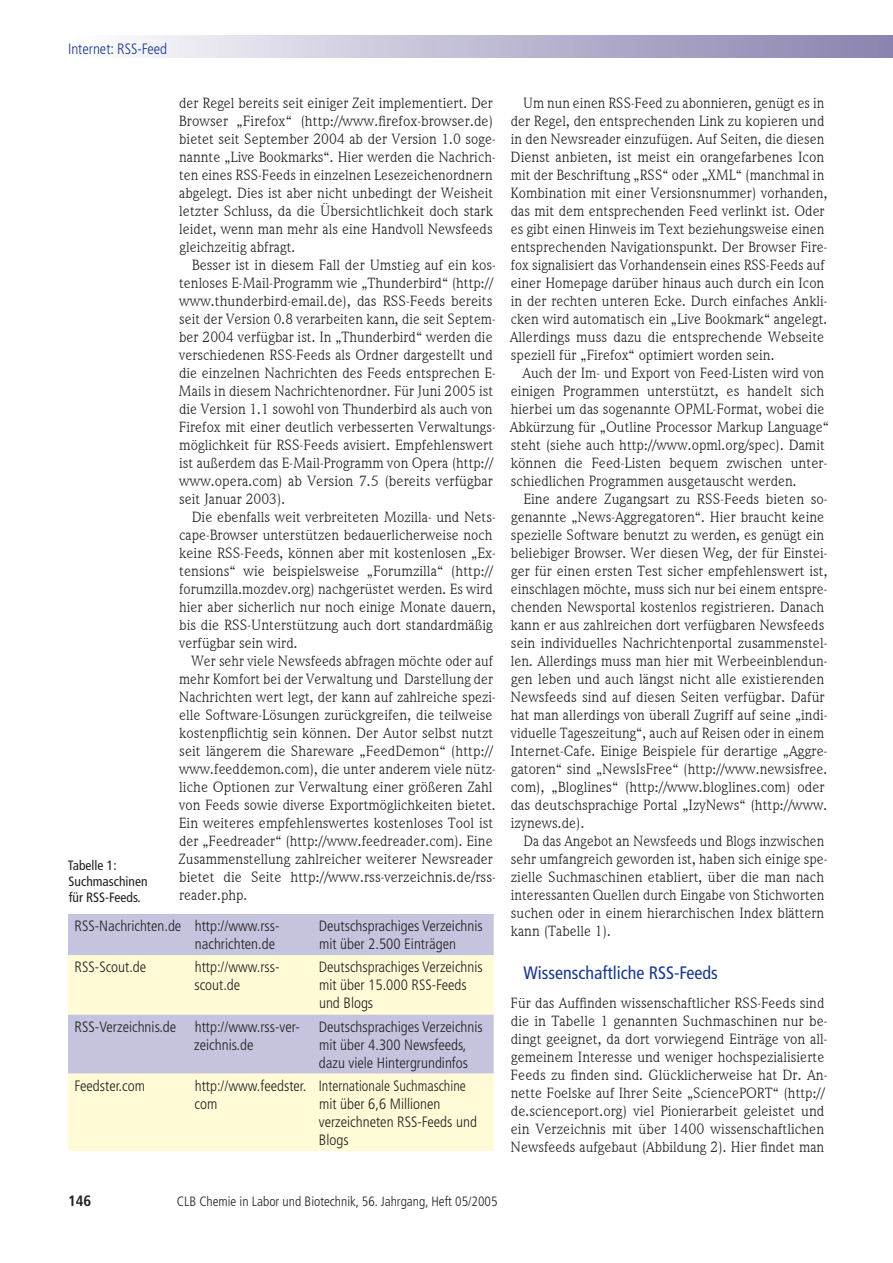
<style>
.page{position:relative;width:893px;height:1263px;background:#fff}
.page>*{position:absolute;margin:0;border:0;box-sizing:border-box;transform-origin:0 0}
.t1{font:condensed 18px "Frutiger";color:#1a388c}
.t2{font:15px/18px "Weidemann IT Cby BT";color:#231f20}
.t3{font:300 condensed 15px/18px "Frutiger";color:#231f20}
.t4{font:300 condensed 15px/18px "Frutiger";color:#231f20;scale:.94 1}
.t5{font:300 condensed 15px "Frutiger";color:#1a388c}
.t6{font:700 condensed 15px "Frutiger";color:#231f20}
.t7{font:300 condensed 13.5px "Frutiger";color:#231f20}
.t8{font:condensed 13.5px/16.2px "Frutiger";color:#231f20}
</style>
<div class="page">
<div style="left:68px;top:914px;width:426px;height:41px;background:#c4c4df"></div>
<svg style="left:68px;top:955px;width:426px;height:196px;background:#edead8"></svg>
<div style="left:68px;top:35px;width:825px;height:23px;background:linear-gradient(to right,#fcfcfe,#8780ae)"></div>
<p class="t5" style="left:68px;top:40px;width:101px">Internet: RSS-Feed</p>
<p class="t8" style="left:68px;top:857px;width:81px">Tabelle 1:<br>Suchmaschinen für RSS-Feeds.</p>
<p class="t2" style="left:179px;top:94px;width:318px">der Regel bereits seit einiger Zeit implementiert. Der Browser „Firefox“ (http://www.firefox-browser.de) bietet seit September 2004 ab der Version 1.0 soge&shy;nannte „Live Bookmarks“. Hier werden die Nachrich&shy;ten eines RSS-Feeds in einzelnen Lesezeichenordnern abgelegt. Dies ist aber nicht unbedingt der Weisheit letzter Schluss, da die Übersichtlichkeit doch stark leidet, wenn man mehr als eine Handvoll Newsfeeds gleichzeitig abfragt.</p>
<p class="t2" style="left:179px;top:256px;width:319px;text-indent:13px">Besser ist in diesem Fall der Umstieg auf ein kos&shy;tenloses E-Mail-Programm wie „Thunderbird“ (http:// www.thunderbird-email.de), das RSS-Feeds bereits seit der Version 0.8 verarbeiten kann, die seit Septem&shy;ber 2004 verfügbar ist. In „Thunderbird“ werden die verschiedenen RSS-Feeds als Ordner dargestellt und die einzelnen Nachrichten des Feeds entsprechen E-Mails in diesem Nachrichtenordner. Für Juni 2005 ist die Version 1.1 sowohl von Thunderbird als auch von Firefox mit einer deutlich verbesserten Verwaltungs&shy;möglichkeit für RSS-Feeds avisiert. Empfehlenswert ist außerdem das E-Mail-Programm von Opera (http:// www.opera.com) ab Version 7.5 (bereits verfügbar seit Januar 2003).</p>
<p class="t2" style="left:179px;top:508px;width:318px;text-indent:13px">Die ebenfalls weit verbreiteten Mozilla- und Nets&shy;cape-Browser unterstützen bedauerlicherweise noch keine RSS-Feeds, können aber mit kostenlosen „Ex&shy;tensions“ wie beispielsweise „Forumzilla“ (http:// forumzilla.mozdev.org) nachgerüstet werden. Es wird hier aber sicherlich nur noch einige Monate dauern, bis die RSS-Unterstützung auch dort standardmäßig verfügbar sein wird.</p>
<p class="t2" style="left:179px;top:652px;width:319px;text-indent:13px">Wer sehr viele Newsfeeds abfragen möchte oder auf mehr Komfort bei der Verwaltung und Darstellung der Nachrichten wert legt, der kann auf zahlreiche spezi&shy;elle Software-Lösungen zurückgreifen, die teilweise kostenpflichtig sein können. Der Autor selbst nutzt seit längerem die Shareware „FeedDemon“ (http:// www.feeddemon.com), die unter anderem viele nütz&shy;liche Optionen zur Verwaltung einer größeren Zahl von Feeds sowie diverse Exportmöglichkeiten bietet.<br>Ein weiteres empfehlenswertes kostenloses Tool ist der „Feedreader“ (http://www.feedreader.com). Eine Zusammenstellung zahlreicher weiterer Newsreader bietet die Seite http://www.rss-verzeichnis.de/rss&shy;reader.php.</p>
<p class="t3" style="left:195px;top:917px;width:86px;text-indent:-120px">RSS-Nachrichten.de http://www.rss&shy;nachrichten.de</p>
<p class="t3" style="left:319px;top:917px;width:165px">Deutschsprachiges Verzeichnis mit über 2.500 Einträgen</p>
<p class="t3" style="left:75px;top:958px;width:73px">RSS-Scout.de</p>
<p class="t3" style="left:194px;top:958px;width:87px">http://www.rss&shy;scout.de</p>
<p class="t3" style="left:319px;top:958px;width:165px">Deutschsprachiges Verzeichnis mit über 15.000 RSS-Feeds und Blogs</p>
<p class="t3" style="left:194px;top:1018px;width:107px;text-indent:-120px">RSS-Verzeichnis.de http://www.rss-ver&shy;zeichnis.de</p>
<p class="t3" style="left:319px;top:1018px;width:165px">Deutschsprachiges Verzeichnis mit über 4.300 Newsfeeds, dazu viele Hintergrundinfos</p>
<p class="t3" style="left:75px;top:1077px;width:72px">Feedster.com</p>
<p class="t3" style="left:195px;top:1077px;width:113px">http://www.feedster. com</p>
<p class="t4" style="left:319px;top:1077px;width:170px">Internationale Suchmaschine mit über 6,6 Millionen verzeichneten RSS-Feeds und<br>Blogs</p>
<p class="t2" style="left:510px;top:94px;width:319px;text-indent:13px">Um nun einen RSS-Feed zu abonnieren, genügt es in der Regel, den entsprechenden Link zu kopieren und in den Newsreader einzufügen. Auf Seiten, die diesen Dienst anbieten, ist meist ein orangefarbenes Icon mit der Beschriftung „RSS“ oder „XML“ (manchmal in Kombination mit einer Versionsnummer) vorhanden, das mit dem entsprechenden Feed verlinkt ist. Oder es gibt einen Hinweis im Text beziehungsweise einen entsprechenden Navigationspunkt. Der Browser Fire&shy;fox signalisiert das Vorhandensein eines RSS-Feeds auf einer Homepage darüber hinaus auch durch ein Icon in der rechten unteren Ecke. Durch einfaches Ankli&shy;cken wird automatisch ein „Live Bookmark“ angelegt.<br>Allerdings muss dazu die entsprechende Webseite speziell für „Firefox“ optimiert worden sein.</p>
<p class="t2" style="left:510px;top:364px;width:321px;text-indent:13px">Auch der Im- und Export von Feed-Listen wird von einigen Programmen unterstützt, es handelt sich hierbei um das sogenannte OPML-Format, wobei die Abkürzung für „Outline Processor Markup Language“ steht (siehe auch http://www.opml.org/spec). Damit können die Feed-Listen bequem zwischen unter&shy;schiedlichen Programmen ausgetauscht werden.</p>
<p class="t2" style="left:511px;top:490px;width:318px;text-indent:13px">Eine andere Zugangsart zu RSS-Feeds bieten so&shy;genannte „News-Aggregatoren“. Hier braucht keine spezielle Software benutzt zu werden, es genügt ein beliebiger Browser. Wer diesen Weg, der für Einstei&shy;ger für einen ersten Test sicher empfehlenswert ist, einschlagen möchte, muss sich nur bei einem entspre&shy;chenden Newsportal kostenlos registrieren. Danach kann er aus zahlreichen dort verfügbaren Newsfeeds sein individuelles Nachrichtenportal zusammenstel&shy;len. Allerdings muss man hier mit Werbeeinblendun&shy;gen leben und auch längst nicht alle existierenden Newsfeeds sind auf diesen Seiten verfügbar. Dafür hat man allerdings von überall Zugriff auf seine „indi&shy;viduelle Tageszeitung“, auch auf Reisen oder in einem Internet-Cafe. Einige Beispiele für derartige „Aggre&shy;gatoren“ sind „NewsIsFree“ (http://www.newsisfree. com), „Bloglines“ (http://www.bloglines.com) oder das deutschsprachige Portal „IzyNews“ (http://www. izynews.de).</p>
<p class="t2" style="left:511px;top:832px;width:318px;text-indent:13px">Da das Angebot an Newsfeeds und Blogs inzwischen sehr umfangreich geworden ist, haben sich einige spe&shy;zielle Suchmaschinen etabliert, über die man nach interessanten Quellen durch Eingabe von Stichworten suchen oder in einem hierarchischen Index blättern kann (Tabelle 1).</p>
<p class="t1" style="left:524px;top:962px;width:196px">Wissenschaftliche RSS-Feeds</p>
<p class="t2" style="left:511px;top:994px;width:318px">Für das Auffinden wissenschaftlicher RSS-Feeds sind die in Tabelle 1 genannten Suchmaschinen nur be&shy;dingt geeignet, da dort vorwiegend Einträge von all&shy;gemeinem Interesse und weniger hochspezialisierte Feeds zu finden sind. Glücklicherweise hat Dr. An&shy;nette Foelske auf Ihrer Seite „SciencePORT“ (http:// de.scienceport.org) viel Pionierarbeit geleistet und ein Verzeichnis mit über 1400 wissenschaftlichen Newsfeeds aufgebaut (Abbildung 2). Hier findet man</p>
<p class="t6" style="left:68px;top:1192px;width:25px">146</p>
<p class="t7" style="left:177px;top:1194px;width:322px">CLB Chemie in Labor und Biotechnik, 56. Jahrgang, Heft 05/2005</p>
</div>
